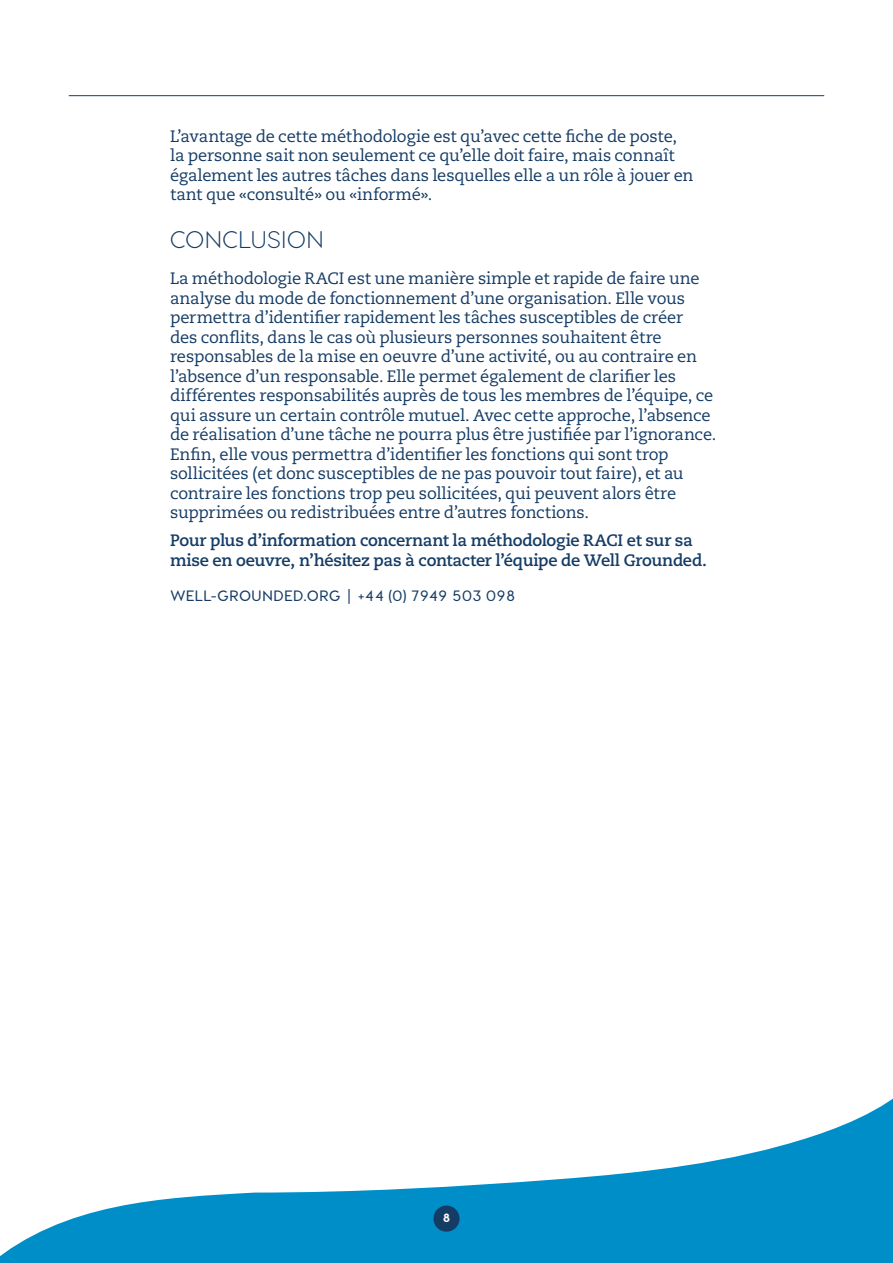
<style>
.page{position:relative;width:893px;height:1263px;background:#fff}
.page>*{position:absolute;margin:0;border:0;box-sizing:border-box;transform-origin:0 0}
.t1{font:300 24px "Visby CF";letter-spacing:.02em;color:#153c65}
.t2{font:16.5px/19.5px "Caecilia";letter-spacing:-.015em;color:#153c65}
.t3{font:700 16.5px/19.5px "Caecilia";letter-spacing:-.02em;color:#153c65}
.t4{font:600 15px "Visby CF";letter-spacing:.01em;color:#153c65}
.t5{font:800 12px "Visby CF";color:#fff}
</style>
<div class="page">
<svg style="left:0;top:1098px;width:893px;height:165px"></svg>
<div style="left:433px;top:1205px;width:26px;height:27px;background:#153c65;border-radius:50%"></div>
<hr style="left:69px;top:95px;width:755px;height:1px;background:#153c65">
<p class="t2" style="left:170px;top:127px;width:525px">L’avantage de cette méthodologie est qu’avec cette fiche de poste, la personne sait non seulement ce qu’elle doit faire, mais connaît également les autres tâches dans lesquelles elle a un rôle à jouer en tant que «consulté» ou «informé».</p>
<h1 class="t1" style="left:170px;top:225px;width:155px">CONCLUSION</h1>
<p class="t2" style="left:170px;top:269px;width:548px">La méthodologie RACI est une manière simple et rapide de faire une analyse du mode de fonctionnement d’une organisation. Elle vous permettra d’identifier rapidement les tâches susceptibles de créer<br>des conflits, dans le cas où plusieurs personnes souhaitent être responsables de la mise en oeuvre d’une activité, ou au contraire en l’absence d’un responsable. Elle permet également de clarifier les différentes responsabilités auprès de tous les membres de l’équipe, ce qui assure un certain contrôle mutuel. Avec cette approche, l’absence de réalisation d’une tâche ne pourra plus être justifiée par l’ignorance.<br>Enfin, elle vous permettra d’identifier les fonctions qui sont trop sollicitées (et donc susceptibles de ne pas pouvoir tout faire), et au contraire les fonctions trop peu sollicitées, qui peuvent alors être supprimées ou redistribuées entre d’autres fonctions.</p>
<p class="t3" style="left:170px;top:531px;width:539px">Pour plus d’information concernant la méthodologie RACI et sur sa mise en oeuvre, n’hésitez pas à contacter l’équipe de Well Grounded.</p>
<p class="t4" style="left:170px;top:587px;width:347px">WELL-GROUNDED.ORG | +44 (0) 7949 503 098</p>
<p class="t5" style="left:443px;top:1210px;width:8px">8</p>
</div>
